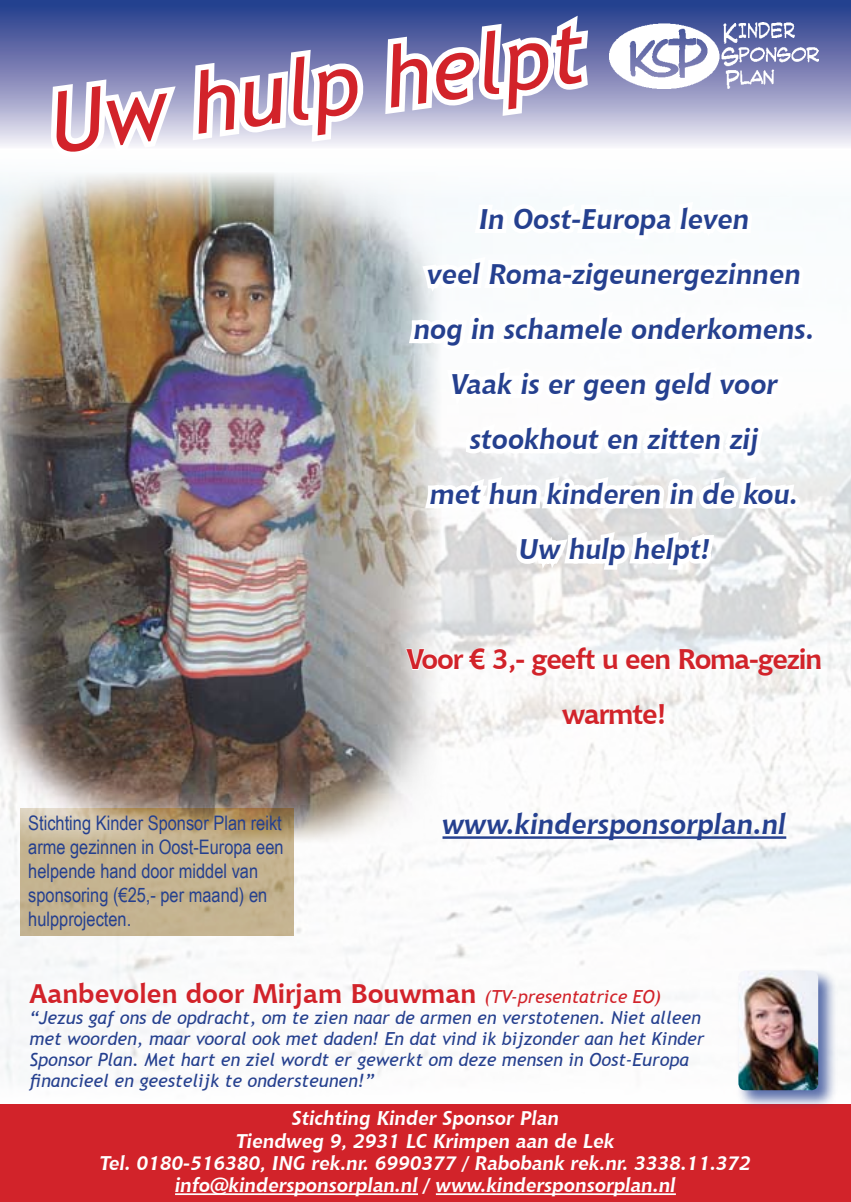
<style>
.page{position:relative;width:851px;height:1202px;background:#fff}
.page>*{position:absolute;margin:0;border:0;box-sizing:border-box;transform-origin:0 0}
.t1{font:italic 84.6px "Trebuchet MS";color:#d2232a}
.t2{font:italic 700 28.2px/55px "Chianti BT";color:#25408f;text-align:center}
.t3{font:700 28.2px/55px "Chianti BT";letter-spacing:-.04em;color:#d2232a;text-align:center}
.t4{font:700 26.8px "Chianti BT";color:#d2232a}
.t5{font:20px/24px "Arial Narrow";color:#25408f}
.t6{font:italic 700 19.8px/22.2px "Chianti BT";color:#fff;text-align:center}
.t7{font:italic 18px/21.2px "Trebuchet MS";color:#25408f}
.s1{font-family:"Arial"}
.s2{font-family:"Trebuchet MS";font-weight:400;font-style:italic;font-size:18px}
</style>
<div class="page">
<img style="left:0;top:408px;width:850px;height:697px">
<img style="left:0;top:177px;width:441px;height:666px">
<svg style="left:0;top:6px;width:850px;height:140px;background:#a1a5ca"></svg>
<img style="left:609px;top:22px;width:208px;height:66px">
<div style="left:0;top:1105px;width:850px;height:97px;background:#d2232a"></div>
<hr style="left:175px;top:1193px;width:243px;height:2px;background:#fff">
<hr style="left:436px;top:1193px;width:239px;height:2px;background:#fff">
<img style="left:45px;top:0;width:327px;height:689px">
<svg style="left:379px;top:0;width:215px;height:122px"></svg>
<hr style="left:442px;top:836px;width:344px;height:3px;background:#25408f">
<svg style="left:403px;top:177px;width:420px;height:288px"></svg>
<svg style="left:420px;top:471px;width:387px;height:111px"></svg>
<svg style="left:404px;top:642px;width:112px;height:33px"></svg>
<svg style="left:20px;top:808px;width:273px;height:128px;background:#c2b08c"></svg>
<div style="left:735px;top:968px;width:111px;height:150px;background:#25408f;opacity:.75"></div>
<img style="left:738px;top:971px;width:80px;height:119px">
<h1 class="t1" style="left:42px;top:75px;width:542px;rotate:-8deg">Uw hulp helpt</h1>
<h2 class="t2" style="left:414px;top:190px;width:402px">In Oost-Europa leven<br>veel Roma-zigeunergezinnen nog in schamele onderkomens.<br>Vaak is er geen geld voor stookhout en zitten zij<br>met hun kinderen in de kou.<br>Uw hulp helpt!</h2>
<h2 class="t3" style="left:406px;top:630px;width:417px">Voor <span class="s1">€</span> 3,- geeft u een Roma-gezin warmte!</h2>
<p class="t5" style="left:28px;top:810px;width:255px">Stichting Kinder Sponsor Plan reikt</p>
<h2 class="t2" style="left:442px;top:796px;width:345px">www.kindersponsorplan.nl</h2>
<p class="t5" style="left:28px;top:834px;width:257px">arme gezinnen in Oost-Europa een helpende hand door middel van sponsoring (€25,- per maand) en hulpprojecten.</p>
<h3 class="t4" style="left:30px;top:974px;width:633px">Aanbevolen door Mirjam Bouwman <span class="s2">(TV-presentatrice EO)</span></h3>
<p class="t7" style="left:30px;top:1007px;width:676px">“Jezus gaf ons de opdracht, om te zien naar de armen en verstotenen. Niet alleen met woorden, maar vooral ook met daden! En dat vind ik bijzonder aan het Kinder Sponsor Plan. Met hart en ziel wordt er gewerkt om deze mensen in Oost-Europa financieel en geestelijk te ondersteunen!”</p>
<p class="t6" style="left:100px;top:1106px;width:653px">Stichting Kinder Sponsor Plan<br>Tiendweg 9, 2931 LC Krimpen aan de Lek<br>Tel. 0180-516380, ING rek.nr. 6990377 / Rabobank rek.nr. 3338.11.372 info@kindersponsorplan.nl / www.kindersponsorplan.nl</p>
</div>
